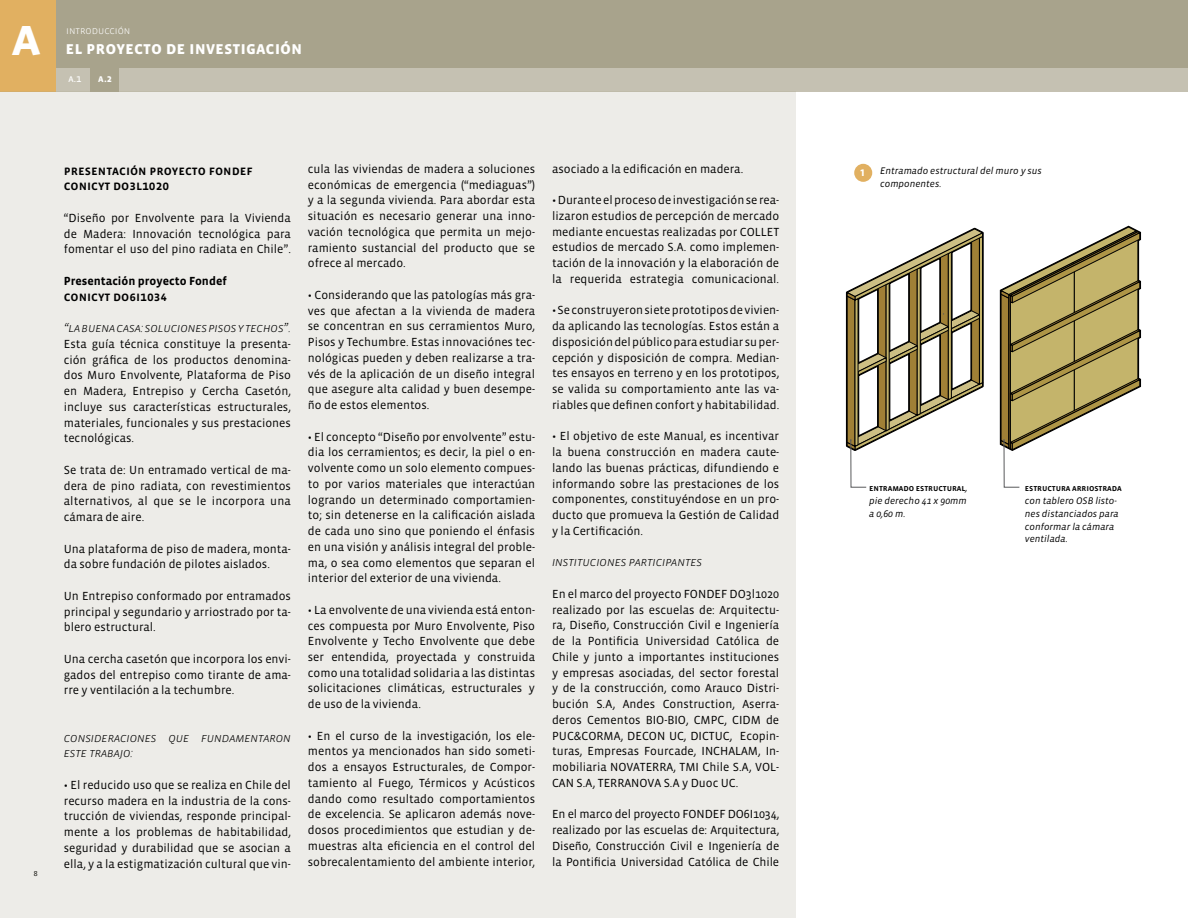
<style>
.page{position:relative;width:1188px;height:918px;background:#fff}
.page>*{position:absolute;margin:0;border:0;box-sizing:border-box;transform-origin:0 0}
.t1{font:700 41.85px "Whitney";color:#fff}
.t2{font:18px "Vista Sans SC Bold";color:#fff}
.t3{font:13.5px/15.8px "Vista Sans SC Med";color:#000}
.t4{font:12.75px/15.8px "Vista Sans SC Light Ita";color:#000}
.t5{font:12px/15.8px "Vista Sans";color:#000;text-align:justify}
.t6{font:700 12px "Vista Sans";color:#000}
.t7{font:10.5px "Vista Sans SC Light";color:#fff}
.t8{font:10.5px "Vista Sans SC Reg";color:#fff}
.t9{font:10.5px "Vista Sans SC Bold";color:#fff}
.t10{font:italic 9.75px/12.8px "Vista Sans";color:#000}
.t11{font:700 9.75px "Whitney";color:#fff}
.t12{font:9px "Vista Sans SC Med";letter-spacing:-.01em;color:#000}
.t13{font:9px "Vista Sans SC Book";color:#000}
.s1{font-family:"Vista Sans";font-style:italic;font-size:9.75px}
</style>
<div class="page">
<div style="left:0;top:0;width:1188px;height:68px;background:#a8a38c"></div>
<div style="left:0;top:68px;width:1188px;height:24px;background:#c5c1b2"></div>
<div style="left:0;top:0;width:56px;height:92px;background:#e1b061"></div>
<div style="left:90px;top:68px;width:29px;height:24px;background:#a8a38c"></div>
<div style="left:0;top:92px;width:796px;height:826px;background:#edece8"></div>
<div style="left:854px;top:164px;width:18px;height:18px;background:#e1b061;border-radius:50%"></div>
<svg style="left:845px;top:227px;width:139px;height:261px"></svg>
<svg style="left:999px;top:225px;width:143px;height:263px"></svg>
<h1 class="t1" style="left:12px;top:15px;width:31px">A</h1>
<p class="t7" style="left:66px;top:25px;width:66px">introducción</p>
<h2 class="t2" style="left:66px;top:38px;width:238px">el proyecto de investigación</h2>
<p class="t8" style="left:69px;top:73px;width:15px">a.1</p>
<p class="t9" style="left:98px;top:73px;width:15px">a.2</p>
<p class="t13" style="left:34px;top:868px;width:6px">8</p>
<p class="t3" style="left:64px;top:162px;width:191px">presentación proyecto fondef conicyt do3l1020</p>
<p class="t5" style="left:64px;top:210px;width:229px">“Diseño por Envolvente para la Vivienda de Madera: Innovación tecnológica para fomentar el uso del pino radiata en Chile”.</p>
<p class="t6" style="left:64px;top:275px;width:165px">Presentación proyecto Fondef</p>
<p class="t3" style="left:64px;top:288px;width:105px">conicyt do6i1034</p>
<p class="t4" style="left:64px;top:320px;width:229px">“la buena casa: soluciones pisos y techos”.</p>
<p class="t5" style="left:64px;top:336px;width:229px">Esta guía técnica constituye la presenta&shy;ción gráfica de los productos denomina&shy;dos Muro Envolvente, Plataforma de Piso en Madera, Entrepiso y Cercha Casetón, incluye sus características estructurales, materiales, funcionales y sus prestaciones tecnológicas.</p>
<p class="t5" style="left:64px;top:462px;width:229px">Se trata de: Un entramado vertical de ma&shy;dera de pino radiata, con revestimientos alternativos, al que se le incorpora una cámara de aire.</p>
<p class="t5" style="left:64px;top:541px;width:229px">Una plataforma de piso de madera, monta&shy;da sobre fundación de pilotes aislados.</p>
<p class="t5" style="left:64px;top:588px;width:229px">Un Entrepiso conformado por entramados principal y segundario y arriostrado por ta&shy;blero estructural.</p>
<p class="t5" style="left:64px;top:651px;width:229px">Una cercha casetón que incorpora los envi&shy;gados del entrepiso como tirante de ama&shy;rre y ventilación a la techumbre.</p>
<p class="t4" style="left:64px;top:730px;width:229px">consideraciones que fundamentaron este trabajo:</p>
<p class="t5" style="left:64px;top:777px;width:229px">• El reducido uso que se realiza en Chile del recurso madera en la industria de la cons&shy;trucción de viviendas, responde principal&shy;mente a los problemas de habitabilidad, seguridad y durabilidad que se asocian a ella, y a la estigmatización cultural que vin-</p>
<p class="t5" style="left:308px;top:161px;width:229px">cula las viviendas de madera a soluciones económicas de emergencia (“mediaguas”) y a la segunda vivienda. Para abordar esta situación es necesario generar una inno&shy;vación tecnológica que permita un mejo&shy;ramiento sustancial del producto que se ofrece al mercado.</p>
<p class="t5" style="left:308px;top:287px;width:229px">• Considerando que las patologías más gra&shy;ves que afectan a la vivienda de madera se concentran en sus cerramientos Muro, Pisos y Techumbre. Estas innovaciónes tec&shy;nológicas pueden y deben realizarse a tra&shy;vés de la aplicación de un diseño integral que asegure alta calidad y buen desempe&shy;ño de estos elementos.</p>
<p class="t5" style="left:308px;top:429px;width:229px">• El concepto “Diseño por envolvente” estu&shy;dia los cerramientos; es decir, la piel o en&shy;volvente como un solo elemento compues&shy;to por varios materiales que interactúan logrando un determinado comportamien&shy;to; sin detenerse en la calificación aislada de cada uno sino que poniendo el énfasis en una visión y análisis integral del proble&shy;ma, o sea como elementos que separan el interior del exterior de una vivienda.</p>
<p class="t5" style="left:308px;top:602px;width:229px">• La envolvente de una vivienda está enton&shy;ces compuesta por Muro Envolvente, Piso Envolvente y Techo Envolvente que debe ser entendida, proyectada y construida como una totalidad solidaria a las distintas solicitaciones climáticas, estructurales y de uso de la vivienda.</p>
<p class="t5" style="left:308px;top:728px;width:229px">• En el curso de la investigación, los ele&shy;mentos ya mencionados han sido someti&shy;dos a ensayos Estructurales, de Compor&shy;tamiento al Fuego, Térmicos y Acústicos dando como resultado comportamientos de excelencia. Se aplicaron además nove&shy;dosos procedimientos que estudian y de&shy;muestras alta eficiencia en el control del sobrecalentamiento del ambiente interior,</p>
<p class="t5" style="left:552px;top:161px;width:193px">asociado a la edificación en madera.</p>
<p class="t5" style="left:552px;top:193px;width:229px">• Durante el proceso de investigación se rea&shy;lizaron estudios de percepción de mercado mediante encuestas realizadas por COLLET estudios de mercado S.A. como implemen&shy;tación de la innovación y la elaboración de la requerida estrategia comunicacional.</p>
<p class="t5" style="left:552px;top:303px;width:229px">• Se construyeron siete prototipos de vivien&shy;da aplicando las tecnologías. Estos están a disposición del público para estudiar su per&shy;cepción y disposición de compra. Median&shy;tes ensayos en terreno y en los prototipos, se valida su comportamiento ante las va&shy;riables que definen confort y habitabilidad.</p>
<p class="t5" style="left:552px;top:429px;width:229px">• El objetivo de este Manual, es incentivar la buena construcción en madera caute&shy;lando las buenas prácticas, difundiendo e informando sobre las prestaciones de los componentes, constituyéndose en un pro&shy;ducto que promueva la Gestión de Calidad y la Certificación.</p>
<p class="t4" style="left:552px;top:555px;width:151px">instituciones participantes</p>
<p class="t5" style="left:552px;top:586px;width:229px">En el marco del proyecto FONDEF DO3l1020 realizado por las escuelas de: Arquitectu&shy;ra, Diseño, Construcción Civil e Ingeniería de la Pontificia Universidad Católica de Chile y junto a importantes instituciones y empresas asociadas, del sector forestal y de la construcción, como Arauco Distri&shy;bución S.A, Andes Construction, Aserra&shy;deros Cementos BIO-BIO, CMPC, CIDM de PUC&amp;CORMA, DECON UC, DICTUC, Ecopin&shy;turas, Empresas Fourcade, INCHALAM, In&shy;mobiliaria NOVATERRA, TMI Chile S.A, VOL-CAN S.A, TERRANOVA S.A y Duoc UC.</p>
<p class="t5" style="left:552px;top:807px;width:229px">En el marco del proyecto FONDEF DO6I1034, realizado por las escuelas de: Arquitectura, Diseño, Construcción Civil e Ingeniería de la Pontificia Universidad Católica de Chile</p>
<p class="t11" style="left:861px;top:167px;width:5px">1</p>
<p class="t10" style="left:880px;top:165px;width:163px">Entramado estructural del muro y sus componentes.</p>
<p class="t12" style="left:869px;top:484px;width:100px">entramado estructural<span class="s1">,</span></p>
<p class="t10" style="left:869px;top:495px;width:99px">pie derecho 41 x 90mm a 0,60 m.</p>
<p class="t12" style="left:1025px;top:484px;width:98px">estructura arriostrada</p>
<p class="t10" style="left:1025px;top:495px;width:95px">con tablero OSB listo&shy;nes distanciados para conformar la cámara ventilada.</p>
</div>
